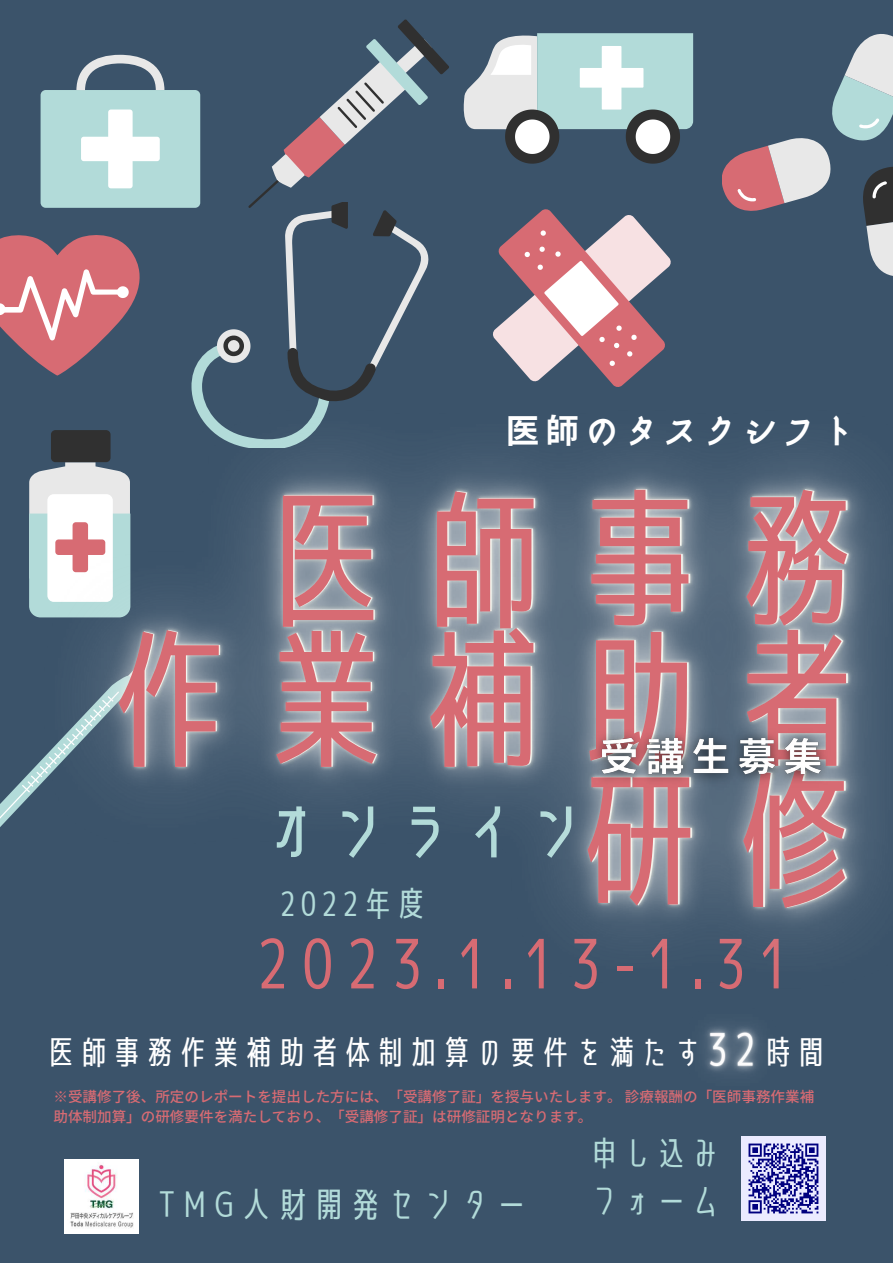
<style>
.page{position:relative;width:893px;height:1263px;background:#3b536a}
.page>*{position:absolute;margin:0;border:0;box-sizing:border-box;transform-origin:0 0}
.t1{font:150.75px/140.1px "Senobi Gothic Regular";letter-spacing:.04em;color:#d76b73;text-align:right}
.t2{font:67.88px "Senobi Gothic Regular";letter-spacing:.04em;color:#d76b73}
.t3{font:61.65px "Senobi Gothic Medium";letter-spacing:.07em;color:#b2dbd9}
.t4{font:35.03px "Senobi Gothic Regular";letter-spacing:.04em;color:#b2dbd9}
.t5{font:33.75px/47.2px "Senobi Gothic Regular";color:#b2dbd9}
.t6{font:700 33.53px "irohakaku C";letter-spacing:.18em;color:#fff}
.t7{font:33px "Senobi Gothic Regular";color:#fff}
.t8{font:500 14.55px/20.2px "Noto Sans JP";color:#d76b73}
</style>
<div class="page">
<svg style="left:722px;top:34px;width:171px;height:242px"></svg>
<svg style="left:0;top:235px;width:140px;height:89px;background:#cb7982"></svg>
<div style="left:41px;top:90px;width:159px;height:117px;background:#b2dbd9;border-radius:5px"></div>
<div style="left:81px;top:137px;width:79px;height:24px;background:#fff;border-radius:3px"></div>
<div style="left:108px;top:110px;width:25px;height:78px;background:#fff;border-radius:3px"></div>
<svg style="left:76px;top:55px;width:88px;height:35px"></svg>
<svg style="left:191px;top:20px;width:258px;height:304px"></svg>
<svg style="left:464px;top:34px;width:229px;height:129px"></svg>
<svg style="left:498px;top:209px;width:172px;height:115px"></svg>
<img style="left:741px;top:1136px;width:84px;height:84px">
<img style="left:64px;top:1159px;width:74px;height:75px">
<img style="left:0;top:324px;width:885px;height:610px">
<img style="left:583px;top:713px;width:263px;height:89px">
<img style="left:704px;top:1026px;width:56px;height:47px">
<h3 class="t6" style="left:506px;top:407px;width:351px">医師のタスクシフト</h3>
<h1 class="t1" style="left:94px;top:489px;width:780px">医師事務作業補助者研修</h1>
<h3 class="t3" style="left:262px;top:789px;width:327px">オンライン</h3>
<h3 class="t5" style="left:277px;top:880px;width:153px">2022年度</h3>
<h2 class="t2" style="left:252px;top:919px;width:546px">2023.1.13-1.31</h2>
<h3 class="t7" style="left:44px;top:1030px;width:661px">医師事務作業補助者体制加算の要件を満たす</h3>
<h3 class="t7" style="left:762px;top:1030px;width:67px">時間</h3>
<p class="t8" style="left:53px;top:1086px;width:762px">※受講修了後、所定のレポートを提出した方には、「受講修了証」を授与いたします。診療報酬の「医師事務作業補助体制加算」の研修要件を満たしており、「受講修了証」は研修証明となります。</p>
<h3 class="t4" style="left:156px;top:1181px;width:375px">TMG人財開発センター</h3>
<h3 class="t5" style="left:587px;top:1129px;width:136px">申し込みフォーム</h3>
</div>
